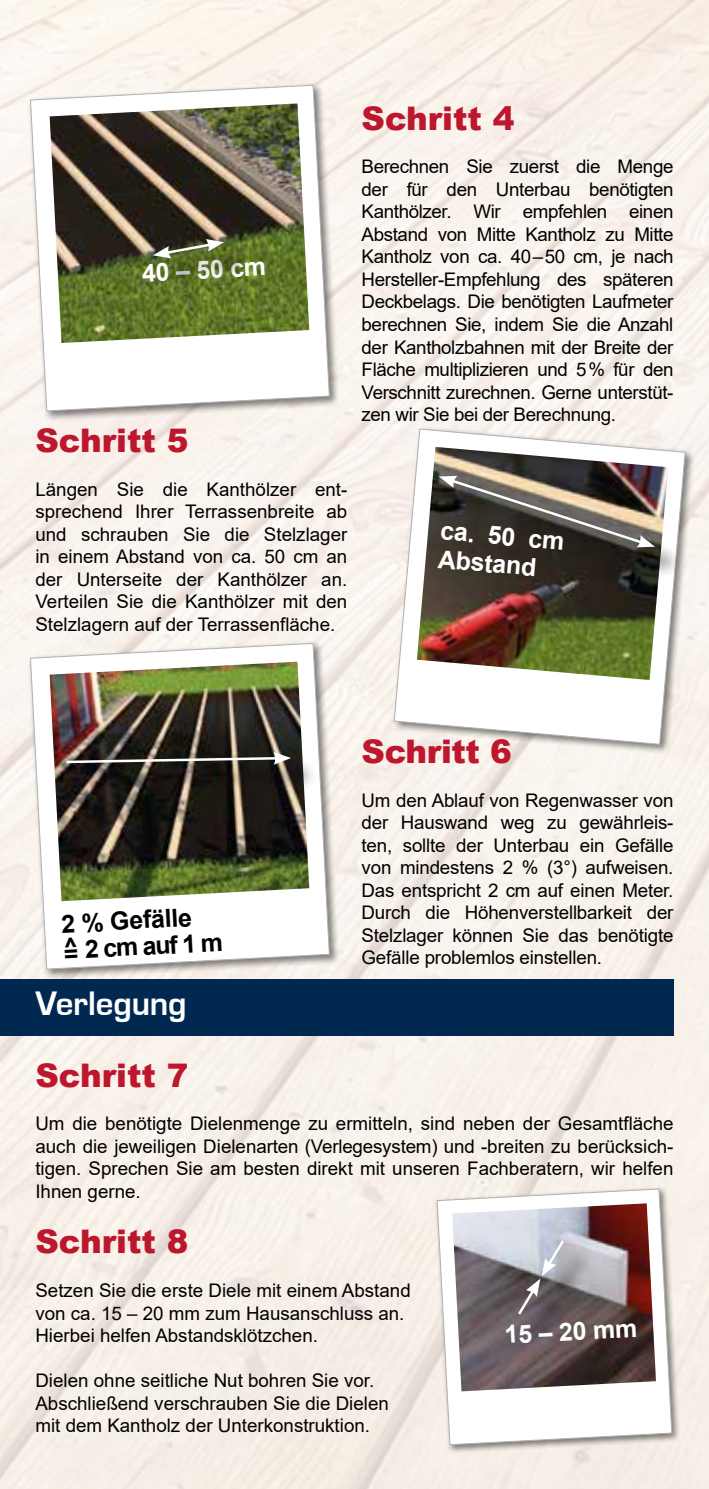
<style>
.page{position:relative;width:709px;height:1489px;background:#fff}
.page>*{position:absolute;margin:0;border:0;box-sizing:border-box;transform-origin:0 0}
.t1{font:700 35px "Eurostile";letter-spacing:-.005em;color:#fff}
.t2{font:900 32.5px "Arial";color:#bd172e}
.t3{font:700 25px/28.5px "Arial";color:#fff}
.t4{font:700 25px/26.5px "Arial";color:#000}
.t5{font:18.75px/22.5px "Arial";color:#000;text-align:justify}
.s1{font-size:24.5px}
</style>
<div class="page">
<img style="left:0;top:0;width:709px;height:1488px">
<div style="left:0;top:978px;width:673px;height:57px;background:#002851"></div>
<div style="left:27px;top:82px;width:313px;height:339px;background:#000;opacity:.5"></div>
<svg style="left:30px;top:84px;width:300px;height:327px"></svg>
<img style="left:50px;top:103px;width:259px;height:240px">
<div style="left:159px;top:244px;width:94px;height:44px;background:#000;opacity:.75"></div>
<svg style="left:153px;top:239px;width:71px;height:19px"></svg>
<div style="left:391px;top:426px;width:305px;height:329px;background:#000;opacity:.5"></div>
<svg style="left:393px;top:428px;width:293px;height:317px"></svg>
<img style="left:417px;top:447px;width:251px;height:233px">
<div style="left:445px;top:480px;width:238px;height:97px;background:#000;opacity:.75"></div>
<img style="left:439px;top:476px;width:216px;height:71px">
<div style="left:27px;top:640px;width:313px;height:339px;background:#000;opacity:.5"></div>
<svg style="left:30px;top:642px;width:300px;height:327px"></svg>
<img style="left:50px;top:661px;width:259px;height:240px">
<div style="left:72px;top:757px;width:247px;height:37px;background:#000;opacity:.75"></div>
<svg style="left:64px;top:752px;width:227px;height:12px"></svg>
<div style="left:434px;top:1186px;width:246px;height:267px;background:#000;opacity:.5"></div>
<svg style="left:436px;top:1188px;width:236px;height:256px"></svg>
<svg style="left:452px;top:1203px;width:204px;height:188px;background:#897a7e"></svg>
<h3 class="t3" style="left:141px;top:259px;width:126px;rotate:-3deg">40 – 50 cm</h3>
<h2 class="t2" style="left:35px;top:417px;width:154px">Schritt 5</h2>
<p class="t5" style="left:35px;top:478px;width:313px">Längen Sie die Kanthölzer ent&shy;sprechend Ihrer Terrassenbreite ab und schrauben Sie die Stelzlager in einem Abstand von ca. 50 cm an der Unterseite der Kanthölzer an.<br>Verteilen Sie die Kanthölzer mit den Stelzlagern auf der Terrassenfläche.</p>
<h2 class="t2" style="left:361px;top:94px;width:154px">Schritt 4</h2>
<p class="t5" style="left:361px;top:155px;width:313px">Berechnen Sie zuerst die Menge der für den Unterbau benötigten Kanthölzer. Wir empfehlen einen Abstand von Mitte Kantholz zu Mitte Kantholz von ca. 40–50 cm, je nach Hersteller-Empfehlung des späteren Deckbelags. Die benötigten Laufmeter berechnen Sie, indem Sie die Anzahl der Kantholzbahnen mit der Breite der Fläche multiplizieren und 5% für den Verschnitt zurechnen. Gerne unterstüt&shy;zen wir Sie bei der Berechnung.</p>
<h3 class="t3" style="left:442px;top:516px;width:126px;rotate:5deg">ca. 50 cm<br>Abstand</h3>
<h3 class="t4" style="left:61px;top:910px;width:162px;rotate:-3deg">2 % Gefälle<br><span class="s1">^</span><sub>=</sub> 2 cm auf 1 m</h3>
<h1 class="t1" style="left:35px;top:984px;width:153px">Verlegung</h1>
<h2 class="t2" style="left:361px;top:727px;width:152px">Schritt 6</h2>
<p class="t5" style="left:361px;top:788px;width:313px">Um den Ablauf von Regenwasser von der Hauswand weg zu gewährleis&shy;ten, sollte der Unterbau ein Gefälle von mindestens 2 % (3°) aufweisen.<br>Das entspricht 2 cm auf einen Meter.<br>Durch die Höhenverstellbarkeit der Stelzlager können Sie das benötigte Gefälle problemlos einstellen.</p>
<h2 class="t2" style="left:35px;top:1051px;width:154px">Schritt 7</h2>
<p class="t5" style="left:35px;top:1112px;width:639px">Um die benötigte Dielenmenge zu ermitteln, sind neben der Gesamtfläche auch die jeweiligen Dielenarten (Verlegesystem) und -breiten zu berücksich&shy;tigen. Sprechen Sie am besten direkt mit unseren Fachberatern, wir helfen Ihnen gerne.</p>
<h2 class="t2" style="left:35px;top:1218px;width:154px">Schritt 8</h2>
<p class="t5" style="left:35px;top:1279px;width:377px;text-align:left">Setzen Sie die erste Diele mit einem Abstand von ca. 15 – 20 mm zum Hausanschluss an.<br>Hierbei helfen Abstandsklötzchen.</p>
<p class="t5" style="left:35px;top:1369px;width:355px;text-align:left">Dielen ohne seitliche Nut bohren Sie vor.<br>Abschließend verschrauben Sie die Dielen mit dem Kantholz der Unterkonstruktion.</p>
<h3 class="t3" style="left:504px;top:1320px;width:134px;rotate:-3deg">15 – 20 mm</h3>
</div>
